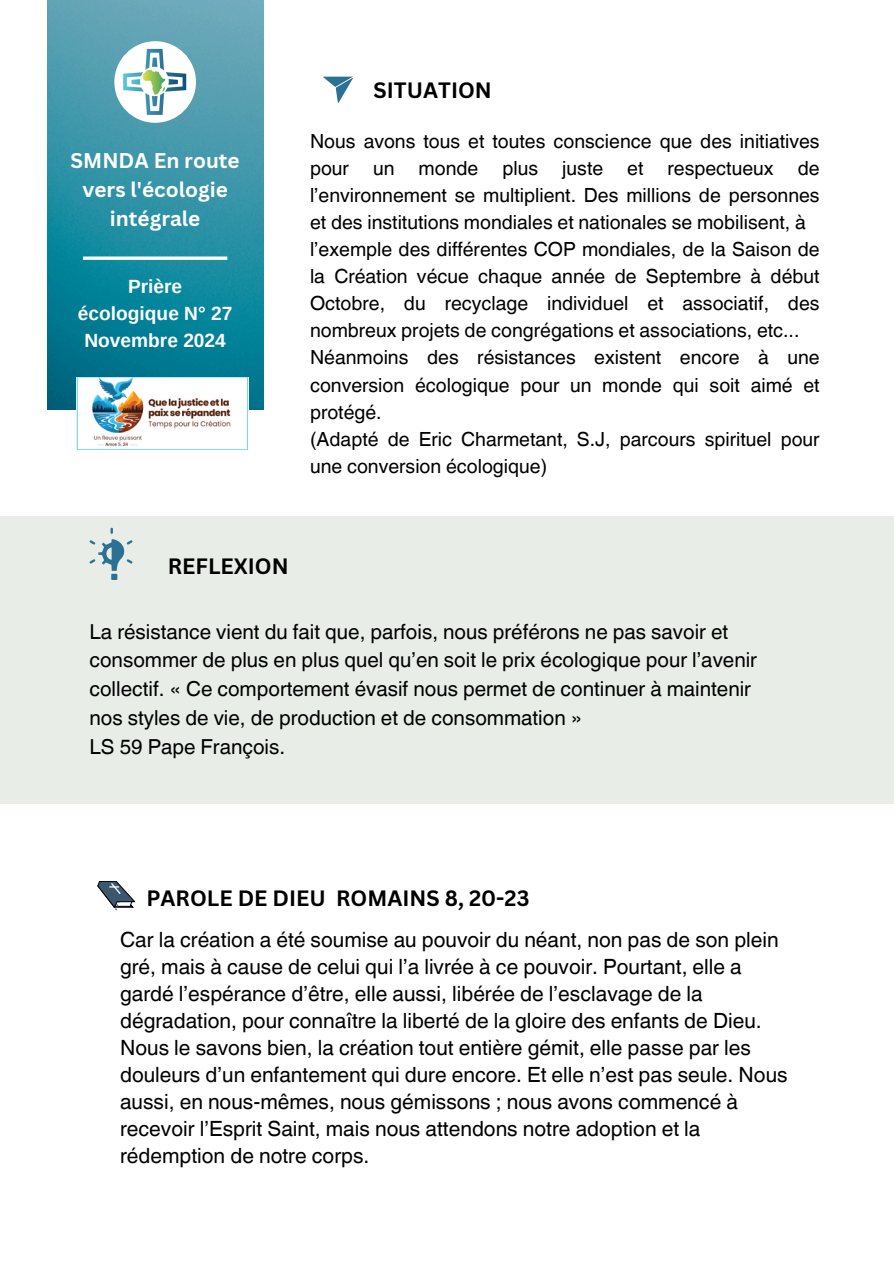
<style>
.page{position:relative;width:894px;height:1264px;background:#fff}
.page>*{position:absolute;margin:0;border:0;box-sizing:border-box;transform-origin:0 0}
.t1{font:700 21.6px "Canva Sans";color:#000}
.t2{font:21px/27px "Helvetica World";color:#000}
.t3{font:20.7px/28.8px "Helvetica World";color:#000}
.t4{font:700 20.7px/28.7px "Canva Sans";color:#fff;text-align:center}
.t5{font:19.5px/27px "Helvetica World";color:#000}
.t6{font:700 19.05px/26.7px "Arimo";color:#fff;text-align:center}
</style>
<div class="page">
<div style="left:0;top:516px;width:893px;height:287px;background:#e8ede8"></div>
<img style="left:47px;top:0;width:216px;height:409px">
<svg style="left:83px;top:256px;width:144px;height:4px"></svg>
<img style="left:114px;top:41px;width:82px;height:82px;border-radius:50%">
<img style="left:76px;top:378px;width:172px;height:72px">
<svg style="left:89px;top:527px;width:43px;height:53px"></svg>
<svg style="left:323px;top:77px;width:30px;height:25px"></svg>
<svg style="left:98px;top:881px;width:37px;height:29px"></svg>
<p class="t4" style="left:71px;top:146px;width:170px">SMNDA En route vers l'écologie intégrale</p>
<p class="t6" style="left:78px;top:273px;width:156px">Prière écologique N° 27<br>Novembre 2024</p>
<p class="t1" style="left:373px;top:75px;width:120px">SITUATION</p>
<h1 class="t5" style="left:310px;top:128px;width:511px">Nous avons tous et toutes conscience que des initiatives pour un monde plus juste et respectueux de l’environnement se multiplient. Des millions de personnes et des institutions mondiales et nationales se mobilisent, à l’exemple des différentes COP mondiales, de la Saison de la Création vécue chaque année de Septembre à début Octobre, du recyclage individuel et associatif, des nombreux projets de congrégations et associations, etc...<br>Néanmoins des résistances existent encore à une conversion écologique pour un monde qui soit aimé et protégé.<br>(Adapté de Eric Charmetant, S.J, parcours spirituel pour une conversion écologique)</h1>
<p class="t1" style="left:168px;top:551px;width:122px">REFLEXION</p>
<h3 class="t3" style="left:89px;top:617px;width:669px">La résistance vient du fait que, parfois, nous préférons ne pas savoir et consommer de plus en plus quel qu’en soit le prix écologique pour l’avenir collectif. « Ce comportement évasif nous permet de continuer à maintenir nos styles de vie, de production et de consommation »<br>LS 59 Pape François.</h3>
<h1 class="t1" style="left:146px;top:882px;width:384px">PAROLE DE DIEU ROMAINS 8, 20-23</h1>
<h3 class="t2" style="left:120px;top:926px;width:669px">Car la création a été soumise au pouvoir du néant, non pas de son plein gré, mais à cause de celui qui l’a livrée à ce pouvoir. Pourtant, elle a gardé l’espérance d’être, elle aussi, libérée de l’esclavage de la dégradation, pour connaître la liberté de la gloire des enfants de Dieu.<br>Nous le savons bien, la création tout entière gémit, elle passe par les douleurs d’un enfantement qui dure encore. Et elle n’est pas seule. Nous aussi, en nous-mêmes, nous gémissons ; nous avons commencé à recevoir l’Esprit Saint, mais nous attendons notre adoption et la rédemption de notre corps.</h3>
</div>
